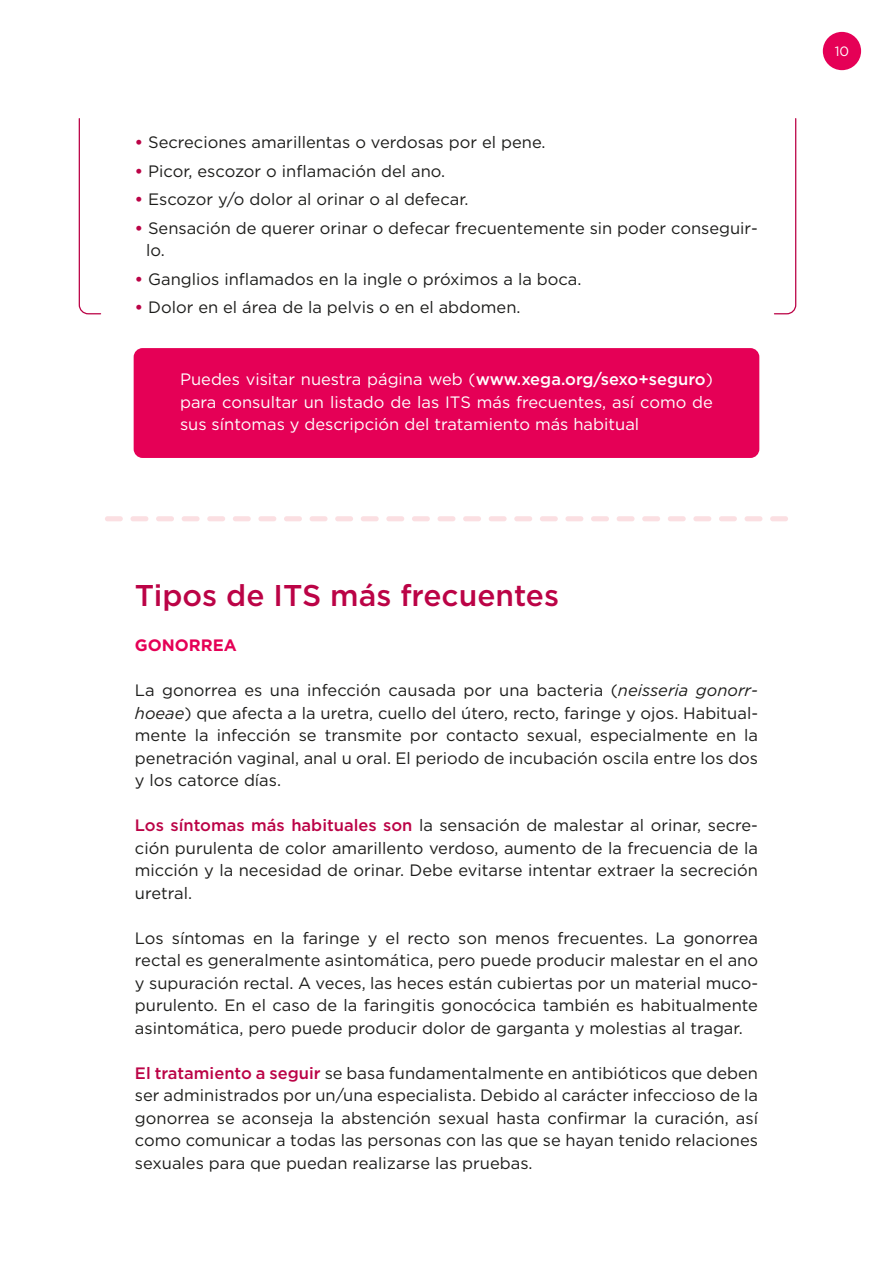
<style>
.page{position:relative;width:893px;height:1263px;background:#fff}
.page>*{position:absolute;margin:0;border:0;box-sizing:border-box;transform-origin:0 0}
.t1{font:500 30px "Gotham";color:#bb0346}
.t2{font:16.5px/22.5px "Gotham";color:#1d1d1b;text-align:justify}
.t3{font:16.5px/22.5px "Gotham";color:#fff;text-align:justify}
.t4{font:700 16.5px "Gotham";color:#e50056}
.t5{font:13.5px "Gotham";color:#fff}
.s1{font-weight:700;color:#bb0346}
.s2{font-weight:500}
.s3{font-style:italic}
.s4{font-weight:500;color:#bb0346}
</style>
<div class="page">
<svg style="left:78px;top:118px;width:24px;height:197px"></svg>
<svg style="left:774px;top:118px;width:23px;height:197px"></svg>
<div style="left:134px;top:348px;width:625px;height:110px;background:#e50056;border-radius:9px"></div>
<svg style="left:105px;top:516px;width:683px;height:5px"></svg>
<div style="left:823px;top:32px;width:38px;height:38px;background:#e50056;border-radius:50%"></div>
<p class="t2" style="left:135px;top:131px;width:412px"><span class="s1">•</span> Secreciones amarillentas o verdosas por el pene.</p>
<p class="t2" style="left:135px;top:159px;width:312px"><span class="s1">•</span> Picor, escozor o inflamación del ano.</p>
<p class="t2" style="left:135px;top:188px;width:335px"><span class="s1">•</span> Escozor y/o dolor al orinar o al defecar.</p>
<p class="t2" style="left:146px;top:216px;width:613px;text-indent:-11px"><span class="s1">•</span> Sensación de querer orinar o defecar frecuentemente sin poder conseguir&shy;lo.</p>
<p class="t2" style="left:135px;top:267px;width:448px"><span class="s1">•</span> Ganglios inflamados en la ingle o próximos a la boca.</p>
<p class="t2" style="left:135px;top:296px;width:387px"><span class="s1">•</span> Dolor en el área de la pelvis o en el abdomen.</p>
<p class="t3" style="left:180px;top:368px;width:534px">Puedes visitar nuestra página web (<span class="s2">www.xega.org/sexo+seguro</span>) para consultar un listado de las ITS más frecuentes, así como de sus síntomas y descripción del tratamiento más habitual</p>
<h1 class="t1" style="left:135px;top:576px;width:426px">Tipos de ITS más frecuentes</h1>
<p class="t4" style="left:135px;top:634px;width:103px">GONORREA</p>
<p class="t2" style="left:135px;top:679px;width:625px">La gonorrea es una infección causada por una bacteria (<span class="s3">neisseria gonorr&shy;hoeae</span>) que afecta a la uretra, cuello del útero, recto, faringe y ojos. Habitual&shy;mente la infección se transmite por contacto sexual, especialmente en la penetración vaginal, anal u oral. El periodo de incubación oscila entre los dos y los catorce días.</p>
<p class="t2" style="left:135px;top:814px;width:625px"><span class="s4">Los síntomas más habituales son</span> la sensación de malestar al orinar, secre&shy;ción purulenta de color amarillento verdoso, aumento de la frecuencia de la micción y la necesidad de orinar. Debe evitarse intentar extraer la secreción uretral.</p>
<p class="t2" style="left:135px;top:926px;width:625px">Los síntomas en la faringe y el recto son menos frecuentes. La gonorrea rectal es generalmente asintomática, pero puede producir malestar en el ano y supuración rectal. A veces, las heces están cubiertas por un material muco&shy;purulento. En el caso de la faringitis gonocócica también es habitualmente asintomática, pero puede producir dolor de garganta y molestias al tragar.</p>
<p class="t2" style="left:135px;top:1061px;width:625px"><span class="s4">El tratamiento a seguir</span> se basa fundamentalmente en antibióticos que deben ser administrados por un/una especialista. Debido al carácter infeccioso de la gonorrea se aconseja la abstención sexual hasta confirmar la curación, así como comunicar a todas las personas con las que se hayan tenido relaciones sexuales para que puedan realizarse las pruebas.</p>
<p class="t5" style="left:835px;top:42px;width:16px">10</p>
</div>
